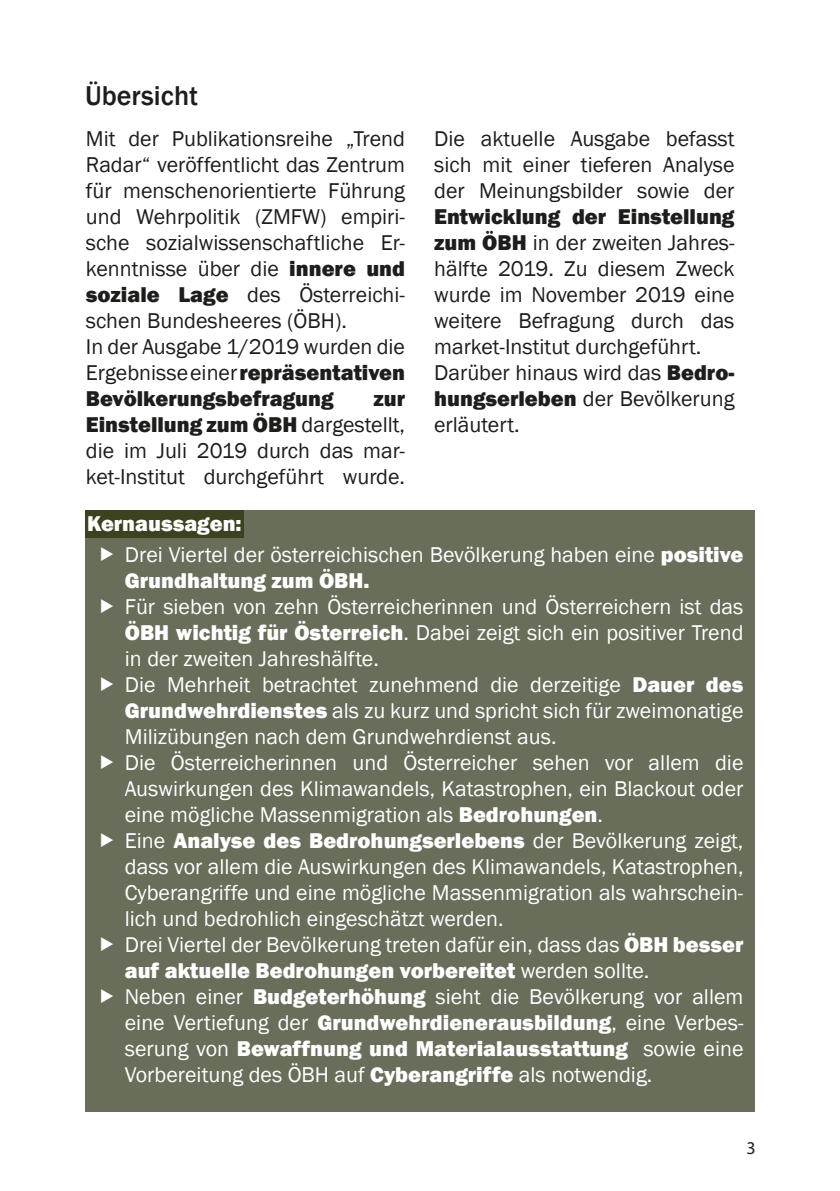
<style>
.page{position:relative;width:840px;height:1191px;background:#fff}
.page>*{position:absolute;margin:0;border:0;box-sizing:border-box;transform-origin:0 0}
.t1{font:500 28px "Franklin Gothic";color:#1d1d1b}
.t2{font:22px/26px "Franklin Gothic";color:#fff}
.t3{font:22px/26px "Franklin Gothic";color:#1d1d1b}
.t4{font:800 22px "Franklin Gothic";color:#fff}
.t5{font:18px "Myriad Pro";color:#1d1d1b}
.s1{font-weight:800}
</style>
<div class="page">
<div style="left:85px;top:510px;width:669px;height:601px;background:#686e5a"></div>
<div style="left:85px;top:510px;width:158px;height:27px;background:#3c411f"></div>
<p class="t1" style="left:85px;top:78px;width:114px">Übersicht</p>
<p class="t3" style="left:86px;top:126px;width:320px">Mit der Publikationsreihe „Trend<br>Radar“ veröffentlicht das Zentrum für menschenorientierte Führung und Wehrpolitik (ZMFW) empiri&shy;sche sozialwissenschaftliche Er&shy;kenntnisse über die <span class="s1">innere und soziale Lage</span> des Österreichi&shy;schen Bundesheeres (ÖBH).<br>In der Ausgabe 1/2019 wurden die<br>Ergebnisse einer <span class="s1">repräsentativen<br>Bevölkerungsbefragung</span></p>
<p class="t3" style="left:86px;top:386px;width:320px;text-align:justify;text-indent:287px"><span class="s1">zur Einstellung zum ÖBH</span> dargestellt, die im Juli 2019 durch das mar&shy;ket-Institut durchgeführt wurde.</p>
<p class="t4" style="left:87px;top:510px;width:156px">Kernaussagen:</p>
<p class="t3" style="left:434px;top:126px;width:302px;text-align:justify">Die aktuelle Ausgabe befasst sich mit einer tieferen Analyse der Meinungsbilder sowie der</p>
<p class="t3" style="left:434px;top:204px;width:302px"><span class="s1">Entwicklung der Einstellung zum ÖBH</span> in der zweiten Jahres&shy;hälfte 2019. Zu diesem Zweck wurde im November 2019 eine weitere Befragung durch das market-Institut durchgeführt.<br>Darüber hinaus wird das <span class="s1">Bedro&shy;hungserleben</span> der Bevölkerung erläutert.</p>
<p class="t2" style="left:125px;top:542px;width:619px">Drei Viertel der österreichischen Bevölkerung haben eine <span class="s1">positive<br>Grundhaltung zum ÖBH.</span></p>
<p class="t2" style="left:125px;top:594px;width:620px">Für sieben von zehn Österreicherinnen und Österreichern ist das <span class="s1">ÖBH wichtig für Österreich</span>. Dabei zeigt sich ein positiver Trend in der zweiten Jahreshälfte.<br>Die Mehrheit betrachtet zunehmend die derzeitige <span class="s1">Dauer des Grundwehrdienstes</span> als zu kurz und spricht sich für zweimonatige Milizübungen nach dem Grundwehrdienst aus.<br>Die Österreicherinnen und Österreicher sehen vor allem die Auswirkungen des Klimawandels, Katastrophen, ein Blackout oder eine mögliche Massenmigration als <span class="s1">Bedrohungen</span>.<br>Eine <span class="s1">Analyse des Bedrohungserlebens</span> der Bevölkerung zeigt, dass vor allem die Auswirkungen des Klimawandels, Katastrophen, Cyberangriffe und eine mögliche Massenmigration als wahrschein&shy;lich und bedrohlich eingeschätzt werden.<br>Drei Viertel der Bevölkerung treten dafür ein, dass das <span class="s1">ÖBH besser auf aktuelle Bedrohungen vorbereitet</span> werden sollte.<br>Neben einer <span class="s1">Budgeterhöhung</span> sieht die Bevölkerung vor allem eine Vertiefung der <span class="s1">Grundwehrdienerausbildung</span>, eine Verbes&shy;serung von <span class="s1">Bewaffnung und Materialausstattung</span> sowie eine Vorbereitung des ÖBH auf <span class="s1">Cyberangriffe</span> als notwendig.</p>
<p class="t5" style="left:746px;top:1136px;width:11px">3</p>
</div>
